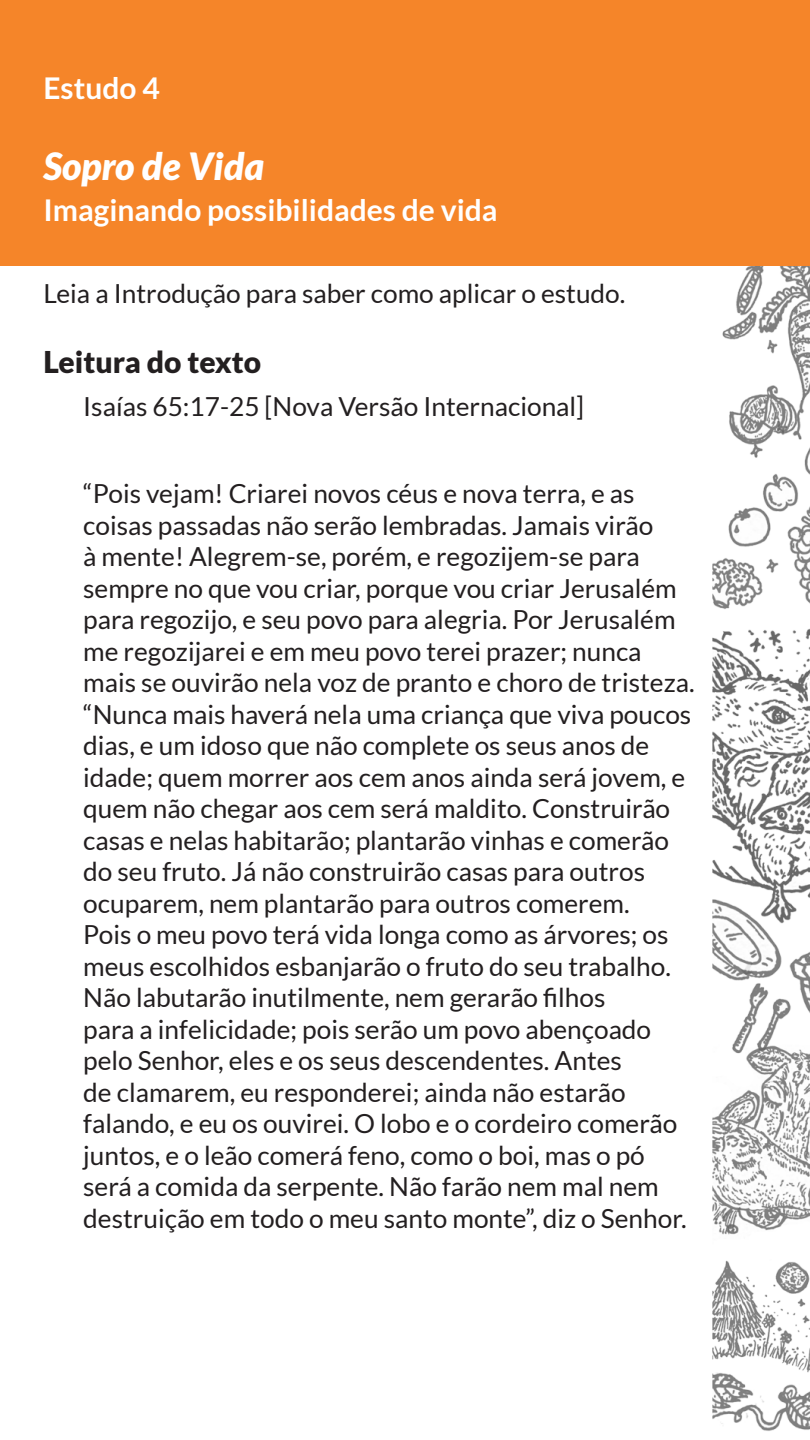
<style>
.page{position:relative;width:810px;height:1440px;background:#fff}
.page>*{position:absolute;margin:0;border:0;box-sizing:border-box;transform-origin:0 0}
.t1{font:italic 900 37.5px "Lato";color:#fff}
.t2{font:700 30px "Lato";color:#fff}
.t3{font:900 30px "Lato";color:#231f20}
.t4{font:26.25px/31.5px "Lato";color:#231f20}
</style>
<div class="page">
<img style="left:712px;top:266px;width:98px;height:1165px">
<div style="left:0;top:0;width:810px;height:266px;background:#f58529"></div>
<p class="t2" style="left:44px;top:71px;width:118px">Estudo 4</p>
<h1 class="t1" style="left:44px;top:144px;width:222px">Sopro de Vida</h1>
<p class="t2" style="left:44px;top:193px;width:456px">Imaginando possibilidades de vida</p>
<p class="t4" style="left:44px;top:278px;width:583px">Leia a Introdução para saber como aplicar o estudo.</p>
<p class="t3" style="left:44px;top:344px;width:219px">Leitura do texto</p>
<p class="t4" style="left:83px;top:391px;width:502px">Isaías 65:17-25 [Nova Versão Internacional]</p>
<p class="t4" style="left:83px;top:478px;width:613px">“Pois vejam! Criarei novos céus e nova terra, e as coisas passadas não serão lembradas. Jamais virão<br>à mente! Alegrem-se, porém, e regozijem-se para sempre no que vou criar, porque vou criar Jerusalém para regozijo, e seu povo para alegria. Por Jerusalém me regozijarei e em meu povo terei prazer; nunca mais se ouvirão nela voz de pranto e choro de tristeza. “Nunca mais haverá nela uma criança que viva poucos dias, e um idoso que não complete os seus anos de idade; quem morrer aos cem anos ainda será jovem, e quem não chegar aos cem será maldito. Construirão casas e nelas habitarão; plantarão vinhas e comerão do seu fruto. Já não construirão casas para outros ocuparem, nem plantarão para outros comerem.<br>Pois o meu povo terá vida longa como as árvores; os meus escolhidos esbanjarão o fruto do seu trabalho.<br>Não labutarão inutilmente, nem gerarão filhos<br>para a infelicidade; pois serão um povo abençoado pelo Senhor, eles e os seus descendentes. Antes<br>de clamarem, eu responderei; ainda não estarão falando, e eu os ouvirei. O lobo e o cordeiro comerão juntos, e o leão comerá feno, como o boi, mas o pó será a comida da serpente. Não farão nem mal nem destruição em todo o meu santo monte”, diz o Senhor.</p>
</div>
